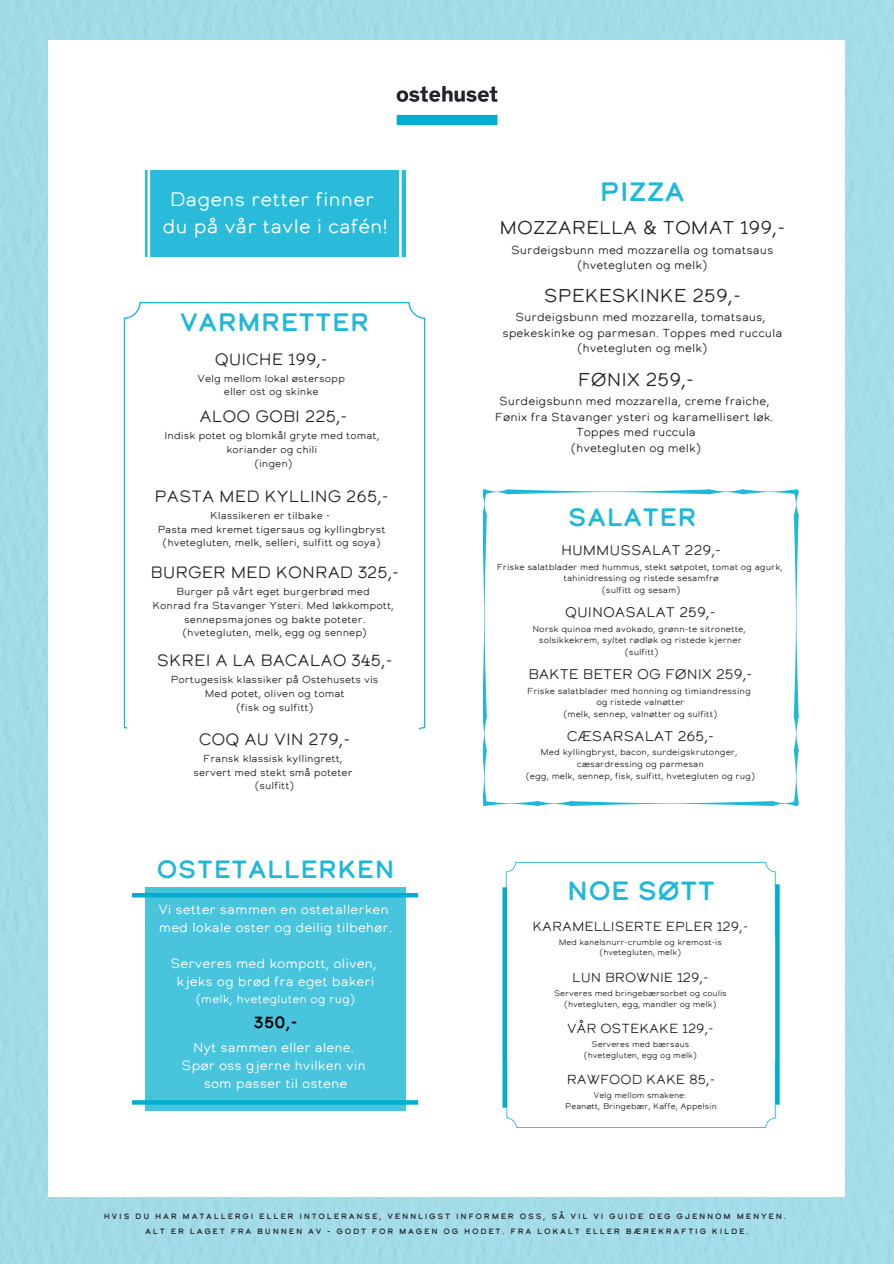
<style>
.page{position:relative;width:894px;height:1264px;background:#fff}
.page>*{position:absolute;margin:0;border:0;box-sizing:border-box;transform-origin:0 0}
.t1{font:26.55px "Calder Dark";color:#1eb8d8}
.t2{font:26.25px "Calder Dark";color:#1eb8d8}
.t3{font:25.05px "Calder Dark";color:#1eb8d8}
.t4{font:24.75px "Calder Dark";color:#1eb8d8}
.t5{font:19.5px/27px "Calder LC";color:#fff;text-align:center}
.t6{font:18.45px "Calder LC";color:#272229}
.t7{font:16.35px "Calder LC";color:#272229}
.t8{font:16.2px "Calder Dark";color:#000}
.t9{font:13.95px "Calder LC";color:#272229}
.t10{font:13.2px/17.9px "Calder LC";color:#fff;text-align:center}
.t11{font:13.05px "Calder LC";color:#272229}
.t12{font:11.7px "Calder LC";color:#fff}
.t13{font:11.55px/15.5px "Calder LC";color:#272229;text-align:center}
.t14{font:10.2px/13.6px "Calder LC";color:#272229;text-align:center}
.t15{font:8.7px "Calder LC";color:#272229}
.t16{font:8.25px "Calder LC";color:#272229}
.t17{font:7.65px "Calder Dark";letter-spacing:.23em;color:#272229}
</style>
<div class="page">
<svg style="left:483px;top:489px;width:314px;height:316px"></svg>
<svg style="left:505px;top:862px;width:270px;height:75px"></svg>
<img style="left:396px;top:86px;width:102px;height:39px">
<svg style="left:124px;top:302px;width:301px;height:428px"></svg>
<div style="left:128px;top:337px;width:291px;height:122px;background:#fff"></div>
<svg style="left:775px;top:884px;width:4px;height:220px"></svg>
<div style="left:502px;top:887px;width:5px;height:220px;background:#02aed0"></div>
<svg style="left:145px;top:170px;width:260px;height:87px"></svg>
<div style="left:147px;top:170px;width:254px;height:87px;background:#29bbd9"></div>
<div style="left:145px;top:887px;width:260px;height:224px;background:#49c4dd"></div>
<div style="left:128px;top:639px;width:291px;height:123px;background:#fff"></div>
<hr style="left:132px;top:893px;width:286px;height:4px;background:#02aed0">
<hr style="left:132px;top:1100px;width:286px;height:4px;background:#02aed0">
<p class="t5" style="left:162px;top:186px;width:227px">Dagens retter finner du på vår tavle i cafén!</p>
<h4 class="t3" style="left:180px;top:312px;width:191px">VARMRETTER</h4>
<p class="t7" style="left:215px;top:352px;width:114px">QUICHE 199,-</p>
<p class="t14" style="left:197px;top:372px;width:149px">Velg mellom lokal østersopp eller ost og skinke</p>
<h4 class="t7" style="left:199px;top:410px;width:149px">ALOO GOBI 225,-</h4>
<h4 class="t14" style="left:164px;top:430px;width:216px">Indisk potet og blomkål gryte med tomat, koriander og chili<br>(ingen)</h4>
<p class="t7" style="left:154px;top:489px;width:236px">PASTA MED KYLLING 265,-</p>
<p class="t14" style="left:158px;top:509px;width:229px">Klassikeren er tilbake -<br>Pasta med kremet tigersaus og kyllingbryst (hvetegluten, melk, selleri, sulfitt og soya)</p>
<p class="t7" style="left:150px;top:565px;width:250px">BURGER MED KONRAD 325,-</p>
<p class="t14" style="left:152px;top:585px;width:243px">Burger på vårt eget burgerbrød med<br>Konrad fra Stavanger Ysteri. Med løkkompott, sennepsmajones og bakte poteter. (hvetegluten, melk, egg og sennep)</p>
<p class="t7" style="left:157px;top:653px;width:237px">SKREI A LA BACALAO 345,-</p>
<p class="t14" style="left:171px;top:673px;width:209px">Portugesisk klassiker på Ostehusets vis<br>Med potet, oliven og tomat<br>(fisk og sulfitt)</p>
<p class="t7" style="left:199px;top:732px;width:153px">COQ AU VIN 279,-</p>
<p class="t14" style="left:193px;top:752px;width:160px">Fransk klassisk kyllingrett, servert med stekt små poteter</p>
<p class="t14" style="left:255px;top:779px;width:41px">(sulfitt)</p>
<p class="t1" style="left:599px;top:180px;width:87px">PIZZA</p>
<p class="t6" style="left:499px;top:220px;width:287px">MOZZARELLA &amp; TOMAT 199,-</p>
<p class="t13" style="left:511px;top:242px;width:264px">Surdeigsbunn med mozzarella og tomatsaus (hvetegluten og melk)</p>
<p class="t6" style="left:543px;top:288px;width:198px">SPEKESKINKE 259,-</p>
<p class="t13" style="left:502px;top:310px;width:281px">Surdeigsbunn med mozzarella, tomatsaus, spekeskinke og parmesan. Toppes med ruccula (hvetegluten og melk)</p>
<p class="t6" style="left:577px;top:371px;width:118px">FØNIX 259,-</p>
<p class="t13" style="left:495px;top:394px;width:280px">Surdeigsbunn med mozzarella, creme fraiche,<br>Fønix fra Stavanger ysteri og karamellisert løk.<br>Toppes med ruccula</p>
<h1 class="t13" style="left:570px;top:440px;width:132px">(hvetegluten og melk)</h1>
<p class="t3" style="left:567px;top:506px;width:130px">SALATER</p>
<p class="t9" style="left:561px;top:544px;width:161px">HUMMUSSALAT 229,-</p>
<h3 class="t15" style="left:496px;top:563px;width:287px">Friske salatblader med hummus, stekt søtpotet, tomat og agurk,</h3>
<p class="t15" style="left:563px;top:574px;width:157px">tahinidressing og ristede sesamfrø</p>
<h1 class="t15" style="left:601px;top:586px;width:80px">(sulfitt og sesam)</h1>
<h6 class="t9" style="left:565px;top:606px;width:152px">QUINOASALAT 259,-</h6>
<h6 class="t15" style="left:532px;top:625px;width:215px">Norsk quinoa med avokado, grønn-te sitronette,</h6>
<h6 class="t15" style="left:538px;top:636px;width:204px">solsikkekrem, syltet rødløk og ristede kjerner</h6>
<h6 class="t15" style="left:624px;top:648px;width:35px">(sulfitt)</h6>
<h6 class="t9" style="left:528px;top:668px;width:225px">BAKTE BETER OG FØNIX 259,-</h6>
<p class="t15" style="left:527px;top:686px;width:225px">Friske salatblader med honning og timiandressing</p>
<h6 class="t15" style="left:596px;top:698px;width:90px">og ristede valnøtter</h6>
<h1 class="t15" style="left:563px;top:710px;width:155px">(melk, sennep, valnøtter og sulfitt)</h1>
<h5 class="t9" style="left:566px;top:730px;width:149px">CÆSARSALAT 265,-</h5>
<h5 class="t15" style="left:540px;top:748px;width:198px">Med kyllingbryst, bacon, surdeigskrutonger,</h5>
<h5 class="t15" style="left:576px;top:760px;width:129px">cæsardressing og parmesan</h5>
<p class="t15" style="left:525px;top:771px;width:231px">(egg, melk, sennep, fisk, sulfitt, hvetegluten og rug)</p>
<p class="t4" style="left:157px;top:858px;width:239px">OSTETALLERKEN</p>
<h1 class="t10" style="left:158px;top:901px;width:235px;text-align:left">Vi setter sammen en ostetallerken med lokale oster og deilig tilbehør.</h1>
<p class="t10" style="left:170px;top:955px;width:207px">Serveres med kompott, oliven, kjeks og brød fra eget bakeri</p>
<p class="t12" style="left:196px;top:994px;width:161px">(melk, hvetegluten og rug)</p>
<p class="t8" style="left:253px;top:1015px;width:46px">350,-</p>
<p class="t10" style="left:181px;top:1039px;width:186px">Nyt sammen eller alene.<br>Spør oss gjerne hvilken vin</p>
<p class="t10" style="left:204px;top:1075px;width:145px">som passer til ostene</p>
<p class="t11" style="left:566px;top:1073px;width:150px">RAWFOOD KAKE 85,-</p>
<p class="t16" style="left:593px;top:1091px;width:94px">Velg mellom smakene:</p>
<p class="t16" style="left:565px;top:1102px;width:153px">Peanøtt, Bringebær, Kaffe, Appelsin</p>
<h2 class="t2" style="left:566px;top:879px;width:150px">NOE SØTT</h2>
<p class="t11" style="left:532px;top:920px;width:217px">KARAMELLISERTE EPLER 129,-</p>
<p class="t16" style="left:558px;top:938px;width:165px">Med kanelsnurr-crumble og kremost-is</p>
<p class="t16" style="left:599px;top:949px;width:83px">(hvetegluten, melk)</p>
<p class="t11" style="left:572px;top:971px;width:138px">LUN BROWNIE 129,-</p>
<p class="t16" style="left:554px;top:989px;width:174px">Serveres med bringebærsorbet og coulis</p>
<p class="t16" style="left:564px;top:1000px;width:154px">(hvetegluten, egg, mandler og melk)</p>
<p class="t11" style="left:567px;top:1022px;width:148px">VÅR OSTEKAKE 129,-</p>
<p class="t16" style="left:591px;top:1040px;width:99px">Serveres med bærsaus</p>
<p class="t16" style="left:583px;top:1051px;width:114px">(hvetegluten, egg og melk)</p>
<p class="t17" style="left:104px;top:1213px;width:683px">HVIS DU HAR MATALLERGI ELLER INTOLERANSE, VENNLIGST INFORMER OSS, SÅ VIL VI GUIDE DEG GJENNOM MENYEN.</p>
<p class="t17" style="left:145px;top:1228px;width:604px">ALT ER LAGET FRA BUNNEN AV - GODT FOR MAGEN OG HODET. FRA LOKALT ELLER BÆREKRAFTIG KILDE.</p>
</div>
